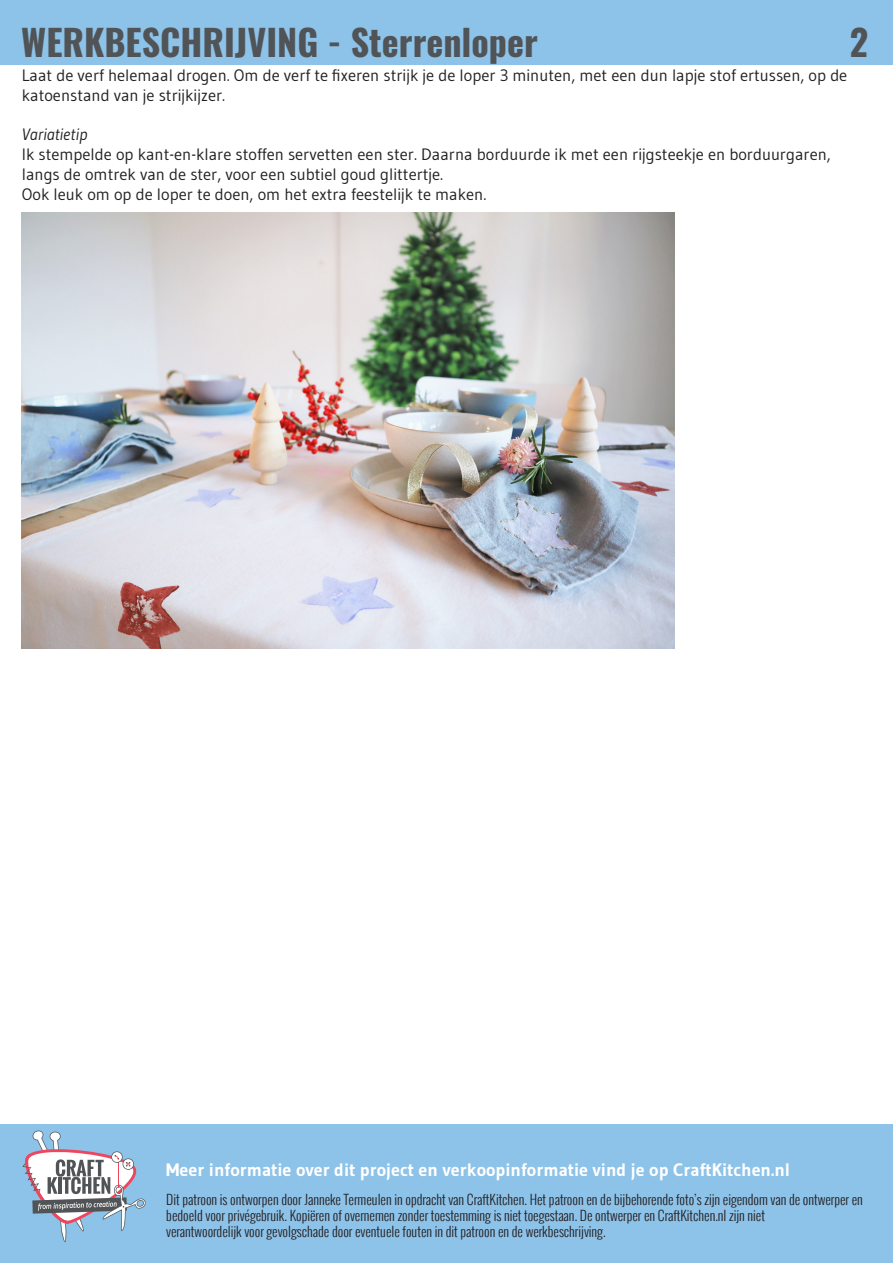
<style>
.page{position:relative;width:893px;height:1263px;background:#fff}
.page>*{position:absolute;margin:0;border:0;box-sizing:border-box;transform-origin:0 0}
.t1{font:700 36px "Oswald";color:#515456}
.t2{font:700 18px "Gudea";color:#fff}
.t3{font:16.5px/19.8px "Gudea";color:#231f20}
.t4{font:italic 16.5px "Gudea";color:#231f20}
.t5{font:300 13.5px/16.2px "Oswald";color:#231f20}
</style>
<div class="page">
<div style="left:0;top:1125px;width:893px;height:138px;background:#8dc2e9"></div>
<div style="left:0;top:0;width:893px;height:64px;background:#8dc2e9"></div>
<svg style="left:22px;top:1130px;width:124px;height:112px"></svg>
<img style="left:21px;top:213px;width:653px;height:435px">
<p class="t1" style="left:21px;top:23px;width:518px">WERKBESCHRIJVING - Sterrenloper</p>
<p class="t1" style="left:850px;top:23px;width:20px">2</p>
<p class="t3" style="left:22px;top:65px;width:827px">Laat de verf helemaal drogen. Om de verf te fixeren strijk je de loper 3 minuten, met een dun lapje stof ertussen, op de katoenstand van je strijkijzer.</p>
<p class="t4" style="left:22px;top:124px;width:67px">Variatietip</p>
<p class="t3" style="left:22px;top:144px;width:811px">Ik stempelde op kant-en-klare stoffen servetten een ster. Daarna borduurde ik met een rijgsteekje en borduurgaren, langs de omtrek van de ster, voor een subtiel goud glittertje.</p>
<p class="t3" style="left:22px;top:184px;width:466px">Ook leuk om op de loper te doen, om het extra feestelijk te maken.</p>
<p class="t2" style="left:166px;top:1159px;width:626px">Meer informatie over dit project en verkoopinformatie vind je op CraftKitchen.nl</p>
<p class="t5" style="left:166px;top:1191px;width:698px">Dit patroon is ontworpen door Janneke Termeulen in opdracht van CraftKitchen. Het patroon en de bijbehorende foto’s zijn eigendom van de ontwerper en bedoeld voor privégebruik. Kopiëren of overnemen zonder toestemming is niet toegestaan. De ontwerper en CraftKitchen.nl zijn niet</p>
<p class="t5" style="left:166px;top:1223px;width:441px">verantwoordelijk voor gevolgschade door eventuele fouten in dit patroon en de werkbeschrijving.</p>
</div>
